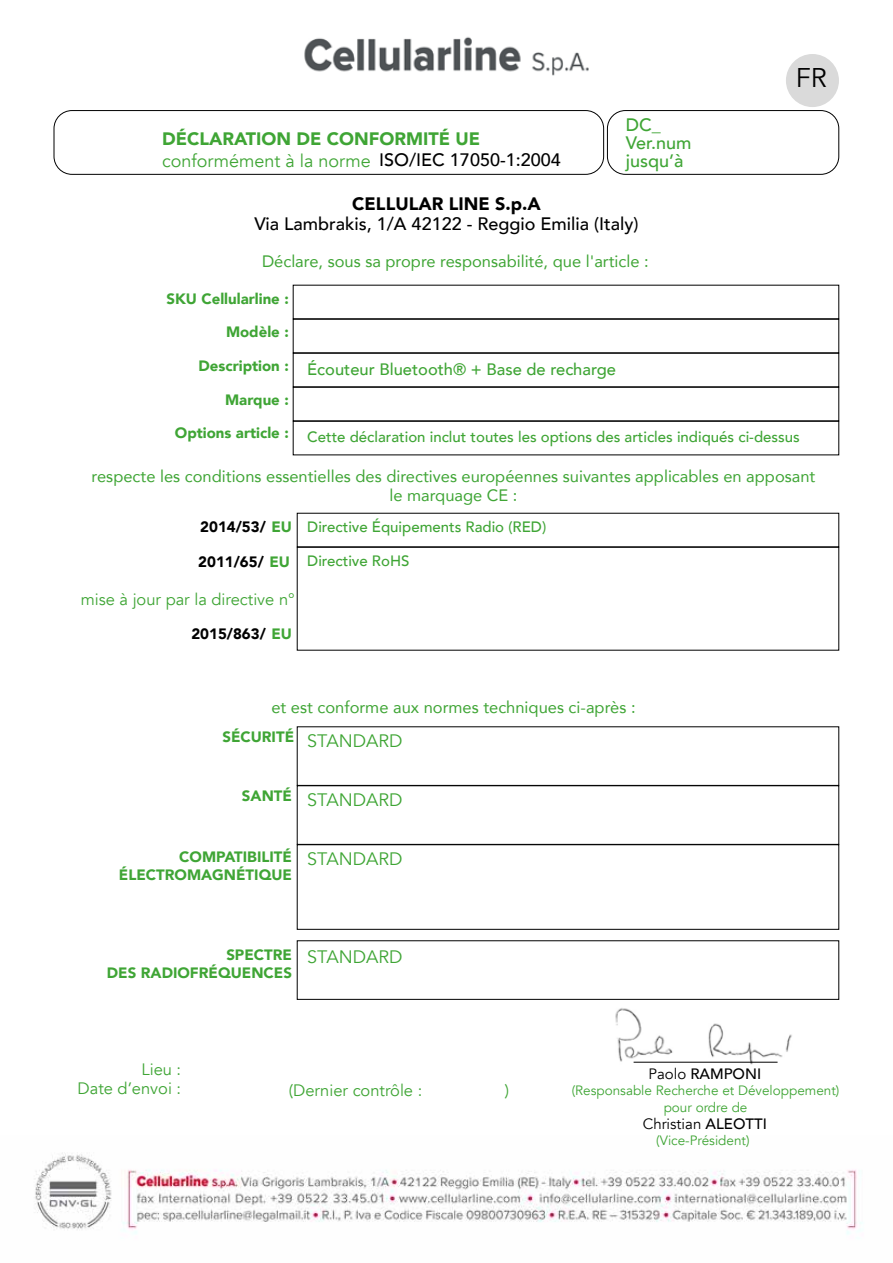
<style>
.page{position:relative;width:893px;height:1263px;background:#fff}
.page>*{position:absolute;margin:0;border:0;box-sizing:border-box;transform-origin:0 0}
.t1{font:27px "Avenir";color:#000}
.t2{font:500 18px "Avenir";color:#000}
.t3{font:18px "Avenir";color:#3fa535}
.t4{font:900 18px "Avenir";color:#3fa535}
.t5{font:500 18px/18px "Avenir";color:#3fa535}
.t6{font:900 18px "Avenir";color:#000}
.t7{font:16.5px/19.5px "Avenir";color:#3fa535;text-align:center}
.t8{font:16.5px/19.5px "Avenir";color:#3fa535;text-align:right}
.t9{font:500 16.5px "Avenir";color:#3fa535}
.t10{font:900 15px/18px "Avenir";color:#3fa535;text-align:right}
.t11{font:500 15px "Avenir";color:#3fa535}
.t12{font:900 15px "Avenir";color:#000}
.t13{font:15px "Avenir";color:#000}
.t14{font:500 15px "Avenir";color:#000}
.t15{font:13.5px/16.5px "Avenir";color:#3fa535;text-align:center}
.s1{color:#3fa535}
.s2{font-weight:400}
.s3{font-weight:500}
</style>
<div class="page">
<img style="left:53px;top:37px;width:787px;height:92px">
<img style="left:35px;top:1152px;width:827px;height:83px">
<div style="left:786px;top:54px;width:53px;height:53px;background:#dadada;border-radius:50%"></div>
<div style="left:54px;top:110px;width:550px;height:65px;border:1px solid #000;border-radius:18px"></div>
<img style="left:609px;top:999px;width:190px;height:66px">
<div style="left:607px;top:110px;width:232px;height:65px;border:1px solid #000;border-radius:18px"></div>
<div style="left:293px;top:285px;width:546px;height:34px;border:1px solid #000"></div>
<div style="left:293px;top:319px;width:546px;height:34px;border:1px solid #000"></div>
<div style="left:297px;top:547px;width:542px;height:103px;border:1px solid #000"></div>
<div style="left:293px;top:353px;width:546px;height:34px;border:1px solid #000"></div>
<div style="left:297px;top:785px;width:542px;height:59px;border:1px solid #000"></div>
<div style="left:297px;top:844px;width:542px;height:85px;border:1px solid #000"></div>
<div style="left:293px;top:387px;width:546px;height:34px;border:1px solid #000"></div>
<div style="left:293px;top:421px;width:546px;height:34px;border:1px solid #000"></div>
<hr style="left:634px;top:1062px;width:143px;height:1px;background:#000">
<p class="t5" style="left:626px;top:114px;width:67px">DC_<br>Ver.num</p>
<p class="t4" style="left:162px;top:124px;width:319px">DÉCLARATION DE CONFORMITÉ UE</p>
<p class="t3" style="left:162px;top:150px;width:210px">conformément à la norme</p>
<p class="t2" style="left:379px;top:144px;width:183px">ISO/IEC 17050-1:2004</p>
<p class="t5" style="left:626px;top:150px;width:59px">jusqu’à</p>
<p class="t6" style="left:352px;top:189px;width:190px">CELLULAR LINE S.p.A</p>
<p class="t2" style="left:255px;top:208px;width:385px">Via Lambrakis, 1/A 42122 - Reggio Emilia (Italy)</p>
<p class="t7" style="left:262px;top:251px;width:388px">Déclare, sous sa propre responsabilité, que l'article :</p>
<h1 class="t1" style="left:796px;top:62px;width:33px">FR</h1>
<p class="t10" style="left:166px;top:289px;width:124px">SKU Cellularline :</p>
<p class="t10" style="left:226px;top:323px;width:64px">Modèle :</p>
<p class="t10" style="left:198px;top:356px;width:92px">Description :</p>
<p class="t10" style="left:225px;top:390px;width:65px">Marque :</p>
<p class="t10" style="left:175px;top:424px;width:115px">Options article :</p>
<p class="t7" style="left:92px;top:466px;width:725px">respecte les conditions essentielles des directives européennes suivantes applicables en apposant le marquage CE :</p>
<p class="t9" style="left:307px;top:355px;width:310px">Écouteur Bluetooth® + Base de recharge</p>
<p class="t11" style="left:307px;top:423px;width:494px">Cette déclaration inclut toutes les options des articles indiqués ci-dessus</p>
<p class="t12" style="left:200px;top:514px;width:93px">2014/53/ <span class="s1">EU</span></p>
<p class="t12" style="left:198px;top:549px;width:93px">2011/65/ <span class="s1">EU</span></p>
<p class="t8" style="left:81px;top:589px;width:216px">mise à jour par la directive n°</p>
<p class="t12" style="left:191px;top:621px;width:102px">2015/863/ <span class="s1">EU</span></p>
<p class="t11" style="left:307px;top:513px;width:240px">Directive Équipements Radio (RED)</p>
<p class="t11" style="left:307px;top:547px;width:104px">Directive RoHS</p>
<p class="t7" style="left:271px;top:697px;width:366px">et est conforme aux normes techniques ci-après :</p>
<p class="t10" style="left:222px;top:727px;width:73px">SÉCURITÉ</p>
<p class="t3" style="left:307px;top:730px;width:97px">STANDARD</p>
<p class="t10" style="left:242px;top:786px;width:52px">SANTÉ</p>
<p class="t10" style="left:119px;top:847px;width:175px">COMPATIBILITÉ<br>ÉLECTROMAGNÉTIQUE</p>
<p class="t3" style="left:307px;top:789px;width:97px">STANDARD</p>
<p class="t3" style="left:307px;top:848px;width:97px">STANDARD</p>
<p class="t10" style="left:107px;top:945px;width:186px">SPECTRE<br>DES RADIOFRÉQUENCES</p>
<p class="t3" style="left:307px;top:946px;width:97px">STANDARD</p>
<p class="t8" style="left:78px;top:1059px;width:105px">Lieu :<br>Date d’envoi :</p>
<p class="t8" style="left:289px;top:1081px;width:135px">(Dernier contrôle :</p>
<p class="t8" style="left:505px;top:1081px;width:6px">)</p>
<p class="t14" style="left:648px;top:1061px;width:114px"><span class="s2">Paolo</span> RAMPONI</p>
<p class="t13" style="left:643px;top:1115px;width:126px">Christian <span class="s3">ALEOTTI</span></p>
<p class="t15" style="left:572px;top:1083px;width:269px">(Responsable Recherche et Développement) pour ordre de</p>
<p class="t15" style="left:656px;top:1133px;width:95px">(Vice-Président)</p>
</div>
